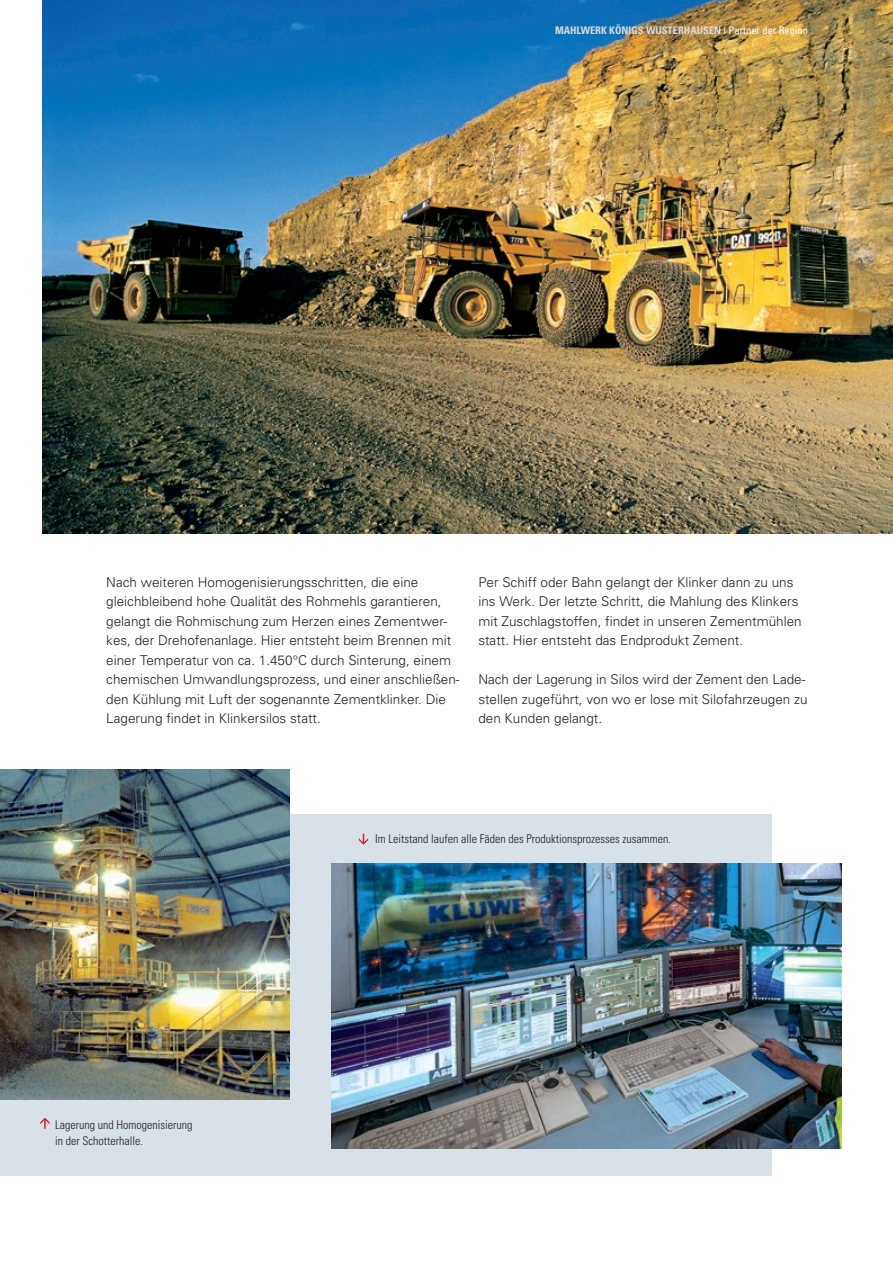
<style>
.page{position:relative;width:893px;height:1263px;background:#fff}
.page>*{position:absolute;margin:0;border:0;box-sizing:border-box;transform-origin:0 0}
.t1{font:300 13.5px/19.5px "Univers";color:#231f20}
.t2{font:300 condensed 12px/16.5px "Univers";color:#231f20}
.t3{font:700 condensed 10.5px "Univers";color:#d8d9db}
.s1{font-weight:400;color:#fff}
</style>
<div class="page">
<div style="left:0;top:815px;width:772px;height:361px;background:#d8e1e7"></div>
<img style="left:43px;top:0;width:850px;height:534px">
<img style="left:0;top:769px;width:289px;height:330px">
<img style="left:332px;top:863px;width:510px;height:285px">
<svg style="left:40px;top:1118px;width:10px;height:11px"></svg>
<svg style="left:359px;top:834px;width:9px;height:11px"></svg>
<p class="t3" style="left:555px;top:24px;width:254px">MAHLWERK KÖNIGS WUSTERHAUSEN <span class="s1">| Partner der Region</span></p>
<p class="t1" style="left:106px;top:572px;width:355px">Nach weiteren Homogenisierungsschritten, die eine gleichbleibend hohe Qualität des Rohmehls garantieren, gelangt die Rohmischung zum Herzen eines Zementwer&shy;kes, der Drehofenanlage. Hier entsteht beim Brennen mit einer Temperatur von ca. 1.450°C durch Sinterung, einem chemischen Umwandlungsprozess, und einer anschließen&shy;den Kühlung mit Luft der sogenannte Zementklinker. Die Lagerung findet in Klinkersilos statt.</p>
<p class="t1" style="left:478px;top:572px;width:325px">Per Schiff oder Bahn gelangt der Klinker dann zu uns ins Werk. Der letzte Schritt, die Mahlung des Klinkers mit Zuschlagstoffen, findet in unseren Zementmühlen statt. Hier entsteht das Endprodukt Zement.</p>
<p class="t1" style="left:478px;top:669px;width:331px">Nach der Lagerung in Silos wird der Zement den Lade&shy;stellen zugeführt, von wo er lose mit Silofahrzeugen zu den Kunden gelangt.</p>
<p class="t2" style="left:55px;top:1116px;width:139px">Lagerung und Homogenisierung in der Schotterhalle.</p>
<p class="t2" style="left:375px;top:830px;width:297px">Im Leitstand laufen alle Fäden des Produktionsprozesses zusammen.</p>
</div>
